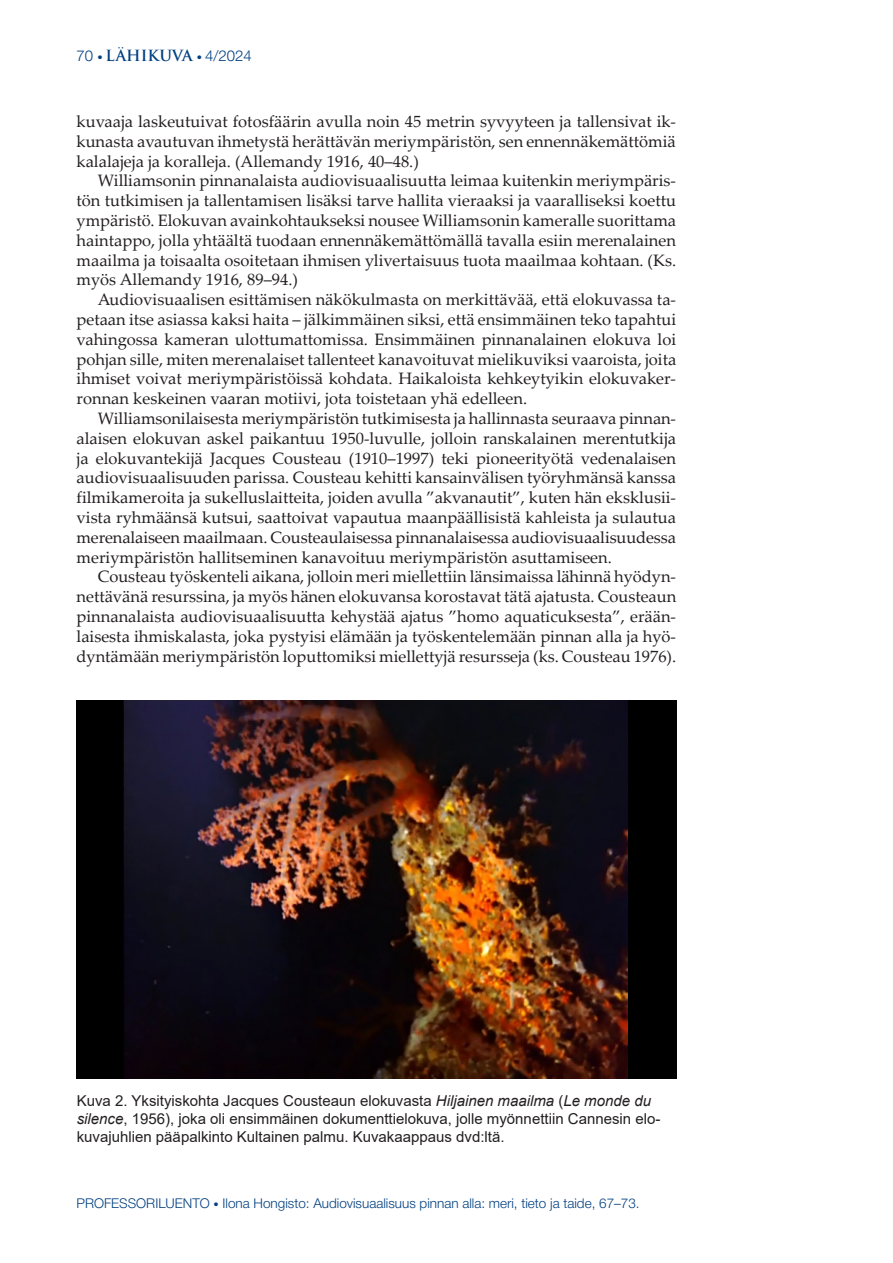
<style>
.page{position:relative;width:893px;height:1263px;background:#fff}
.page>*{position:absolute;margin:0;border:0;box-sizing:border-box;transform-origin:0 0}
.KATSAUS_jne_leipis{font:16.5px/19.8px "Palatino Linotype";color:#231f20;text-align:justify}
.KATSAUS_jne_leipis_1_kpl{font:16.5px/19.8px "Palatino Linotype";color:#231f20;text-align:justify}
.Kuvateksti{font:15px/18px "Arial";color:#231f20}
.t1{font:300 15px "Helvetica Neue";color:#003f80}
.t2{font:300 13.5px "Helvetica Neue";color:#003f80}
.s1{font-weight:400;font-style:italic;font-size:10.5px}
.s2{font-family:"Trajan Pro 3";font-weight:600}
.s3{font-style:italic}
.s4{font-size:10.5px}
</style>
<div class="page">
<img style="left:77px;top:701px;width:599px;height:377px">
<p class="t1" style="left:77px;top:44px;width:177px">70 <span class="s1">•</span> <span class="s2">LÄHIKUVA</span> <span class="s1">•</span> 4/2024</p>
<p class="KATSAUS_jne_leipis_1_kpl" style="left:77px;top:111px;width:601px">kuvaaja laskeutuivat fotosfäärin avulla noin 45 metrin syvyyteen ja tallensivat ik&shy;kunasta avautuvan ihmetystä herättävän meriympäristön, sen ennennäkemättömiä kalalajeja ja koralleja. (Allemandy 1916, 40–48.)</p>
<p class="KATSAUS_jne_leipis" style="left:77px;top:170px;width:601px;text-indent:21px">Williamsonin pinnanalaista audiovisuaalisuutta leimaa kuitenkin meriympäris&shy;tön tutkimisen ja tallentamisen lisäksi tarve hallita vieraaksi ja vaaralliseksi koettu ympäristö. Elokuvan avainkohtaukseksi nousee Williamsonin kameralle suorittama haintappo, jolla yhtäältä tuodaan ennennäkemättömällä tavalla esiin merenalainen maailma ja toisaalta osoitetaan ihmisen ylivertaisuus tuota maailmaa kohtaan. (Ks. myös Allemandy 1916, 89–94.)</p>
<p class="KATSAUS_jne_leipis" style="left:77px;top:289px;width:601px;text-indent:21px">Audiovisuaalisen esittämisen näkökulmasta on merkittävää, että elokuvassa ta&shy;petaan itse asiassa kaksi haita – jälkimmäinen siksi, että ensimmäinen teko tapahtui vahingossa kameran ulottumattomissa. Ensimmäinen pinnanalainen elokuva loi pohjan sille, miten merenalaiset tallenteet kanavoituvat mielikuviksi vaaroista, joita ihmiset voivat meriympäristöissä kohdata. Haikaloista kehkeytyikin elokuvaker&shy;ronnan keskeinen vaaran motiivi, jota toistetaan yhä edelleen.</p>
<p class="KATSAUS_jne_leipis" style="left:77px;top:408px;width:601px;text-indent:21px">Williamsonilaisesta meriympäristön tutkimisesta ja hallinnasta seuraava pinnan&shy;alaisen elokuvan askel paikantuu 1950-luvulle, jolloin ranskalainen merentutkija ja elokuvantekijä Jacques Cousteau (1910–1997) teki pioneerityötä vedenalaisen audiovisuaalisuuden parissa. Cousteau kehitti kansainvälisen työryhmänsä kanssa filmikameroita ja sukelluslaitteita, joiden avulla ”akvanautit”, kuten hän eksklusii&shy;vista ryhmäänsä kutsui, saattoivat vapautua maanpäällisistä kahleista ja sulautua merenalaiseen maailmaan. Cousteaulaisessa pinnanalaisessa audiovisuaalisuudessa meriympäristön hallitseminen kanavoituu meriympäristön asuttamiseen.</p>
<p class="KATSAUS_jne_leipis" style="left:77px;top:566px;width:601px;text-indent:21px">Cousteau työskenteli aikana, jolloin meri miellettiin länsimaissa lähinnä hyödyn&shy;nettävänä resurssina, ja myös hänen elokuvansa korostavat tätä ajatusta. Cousteaun pinnanalaista audiovisuaalisuutta kehystää ajatus ”homo aquaticuksesta”, erään&shy;laisesta ihmiskalasta, joka pystyisi elämään ja työskentelemään pinnan alla ja hyö&shy;dyntämään meriympäristön loputtomiksi miellettyjä resursseja (ks. Cousteau 1976).</p>
<p class="Kuvateksti" style="left:77px;top:1091px;width:585px">Kuva 2. Yksityiskohta Jacques Cousteaun elokuvasta <span class="s3">Hiljainen maailma</span> (<span class="s3">Le monde du silence</span>, 1956), joka oli ensimmäinen dokumenttielokuva, jolle myönnettiin Cannesin elo&shy;kuvajuhlien pääpalkinto Kultainen palmu. Kuvakaappaus dvd:ltä.</p>
<p class="t2" style="left:77px;top:1192px;width:565px">PROFESSORILUENTO <span class="s4">•</span> Ilona Hongisto: Audiovisuaalisuus pinnan alla: meri, tieto ja taide, 67–73.</p>
</div>
